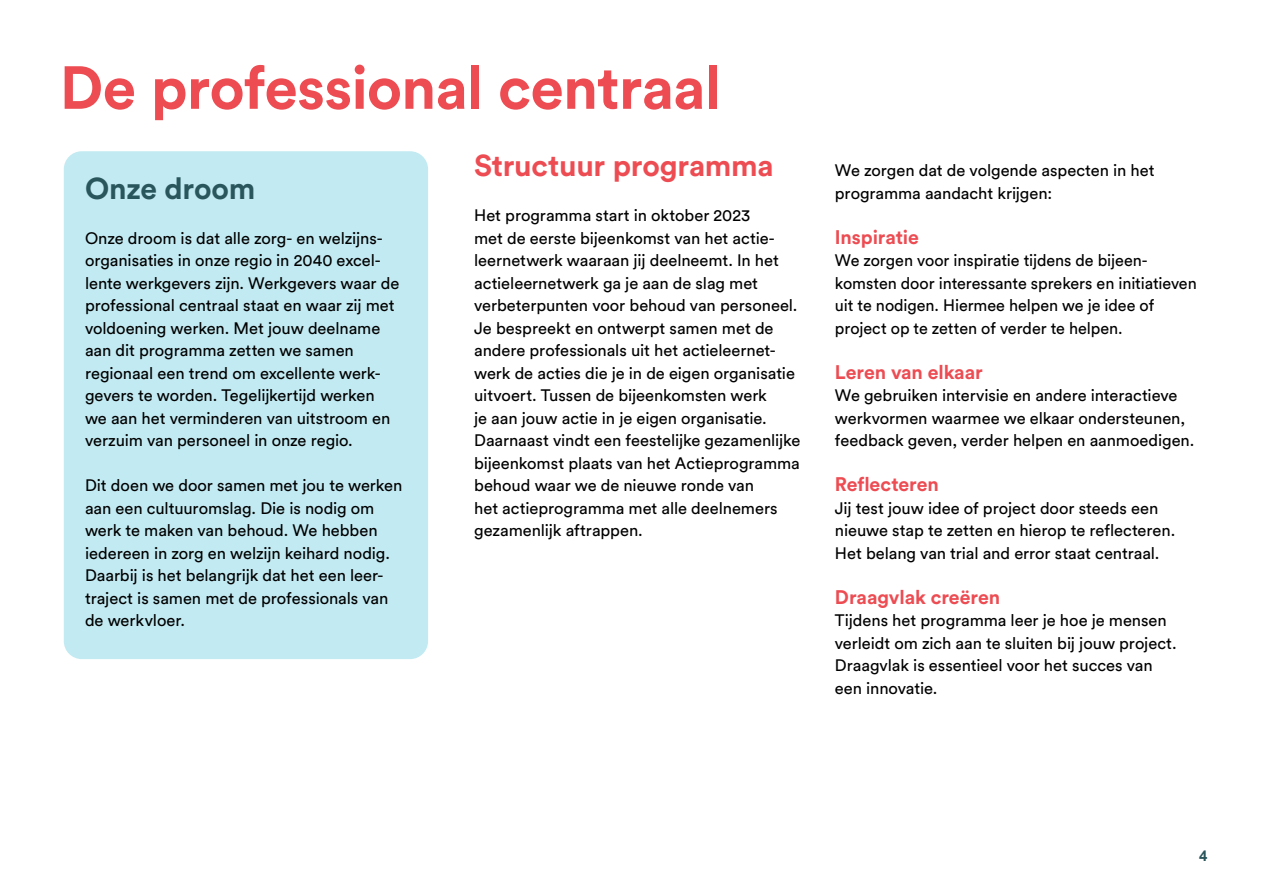
<style>
.page{position:relative;width:1263px;height:893px;background:#fff}
.page>*{position:absolute;margin:0;border:0;box-sizing:border-box;transform-origin:0 0}
.Hoofdstuk_titel{font:700 60px "Circular Std";letter-spacing:-.01em;color:#ec4c52}
.Head_H1_18_copy{font:700 30px "Circular Std";letter-spacing:-.01em;color:#ec4c52}
.Head_H1_18_copy-2{font:700 30px "Circular Std";letter-spacing:-.005em;color:#29555c}
.Body_PROGRAMMABOEK{font:700 19.5px "Circular Std";letter-spacing:-.005em;color:#ec4c52}
.Body_PROGRAMMABOEK-2{font:16.5px/22.5px "Circular Std";letter-spacing:-.005em;color:#000}
.t1{font:700 15px "Arial";color:#29555c}
</style>
<div class="page">
<div style="left:64px;top:151px;width:364px;height:508px;background:#c2eaf2;border-radius:18px"></div>
<p class="Hoofdstuk_titel" style="left:60px;top:49px;width:663px">De professional centraal</p>
<h1 class="Head_H1_18_copy" style="left:474px;top:146px;width:301px">Structuur programma</h1>
<p class="Body_PROGRAMMABOEK-2" style="left:474px;top:204px;width:328px">Het programma start in oktober 2023<br>met de eerste bijeenkomst van het actie&shy;leernetwerk waaraan jij deelneemt. In het actieleernetwerk ga je aan de slag met verbeterpunten voor behoud van personeel.<br>Je bespreekt en ontwerpt samen met de andere professionals uit het actieleernet&shy;werk de acties die je in de eigen organisatie uitvoert. Tussen de bijeenkomsten werk<br>je aan jouw actie in je eigen organisatie.<br>Daarnaast vindt een feestelijke gezamenlijke bijeenkomst plaats van het Actieprogramma behoud waar we de nieuwe ronde van<br>het actieprogramma met alle deelnemers gezamenlijk aftrappen.</p>
<h1 class="Head_H1_18_copy-2" style="left:85px;top:169px;width:172px">Onze droom</h1>
<p class="Body_PROGRAMMABOEK-2" style="left:85px;top:227px;width:316px">Onze droom is dat alle zorg- en welzijns&shy;organisaties in onze regio in 2040 excel&shy;lente werkgevers zijn. Werkgevers waar de professional centraal staat en waar zij met voldoening werken. Met jouw deelname aan dit programma zetten we samen regionaal een trend om excellente werk&shy;gevers te worden. Tegelijkertijd werken we aan het verminderen van uitstroom en verzuim van personeel in onze regio.</p>
<p class="Body_PROGRAMMABOEK-2" style="left:85px;top:474px;width:319px">Dit doen we door samen met jou te werken aan een cultuuromslag. Die is nodig om werk te maken van behoud. We hebben iedereen in zorg en welzijn keihard nodig.<br>Daarbij is het belangrijk dat het een leer&shy;traject is samen met de professionals van de werkvloer.</p>
<p class="Body_PROGRAMMABOEK-2" style="left:835px;top:159px;width:321px">We zorgen dat de volgende aspecten in het programma aandacht krijgen:</p>
<p class="Body_PROGRAMMABOEK" style="left:835px;top:224px;width:85px">Inspiratie</p>
<p class="Body_PROGRAMMABOEK-2" style="left:835px;top:249px;width:363px">We zorgen voor inspiratie tijdens de bijeen&shy;komsten door interessante sprekers en initiatieven uit te nodigen. Hiermee helpen we je idee of project op te zetten of verder te helpen.</p>
<p class="Body_PROGRAMMABOEK" style="left:835px;top:359px;width:149px">Leren van elkaar</p>
<p class="Body_PROGRAMMABOEK-2" style="left:835px;top:384px;width:361px">We gebruiken intervisie en andere interactieve werkvormen waarmee we elkaar ondersteunen, feedback geven, verder helpen en aanmoedigen.</p>
<p class="Body_PROGRAMMABOEK" style="left:835px;top:472px;width:105px">Reflecteren</p>
<p class="Body_PROGRAMMABOEK-2" style="left:835px;top:497px;width:342px">Jij test jouw idee of project door steeds een nieuwe stap te zetten en hierop te reflecteren.<br>Het belang van trial and error staat centraal.</p>
<p class="Body_PROGRAMMABOEK" style="left:835px;top:584px;width:167px">Draagvlak creëren</p>
<p class="Body_PROGRAMMABOEK-2" style="left:835px;top:609px;width:343px">Tijdens het programma leer je hoe je mensen verleidt om zich aan te sluiten bij jouw project.<br>Draagvlak is essentieel voor het succes van een innovatie.</p>
<p class="t1" style="left:1199px;top:846px;width:10px">4</p>
</div>
